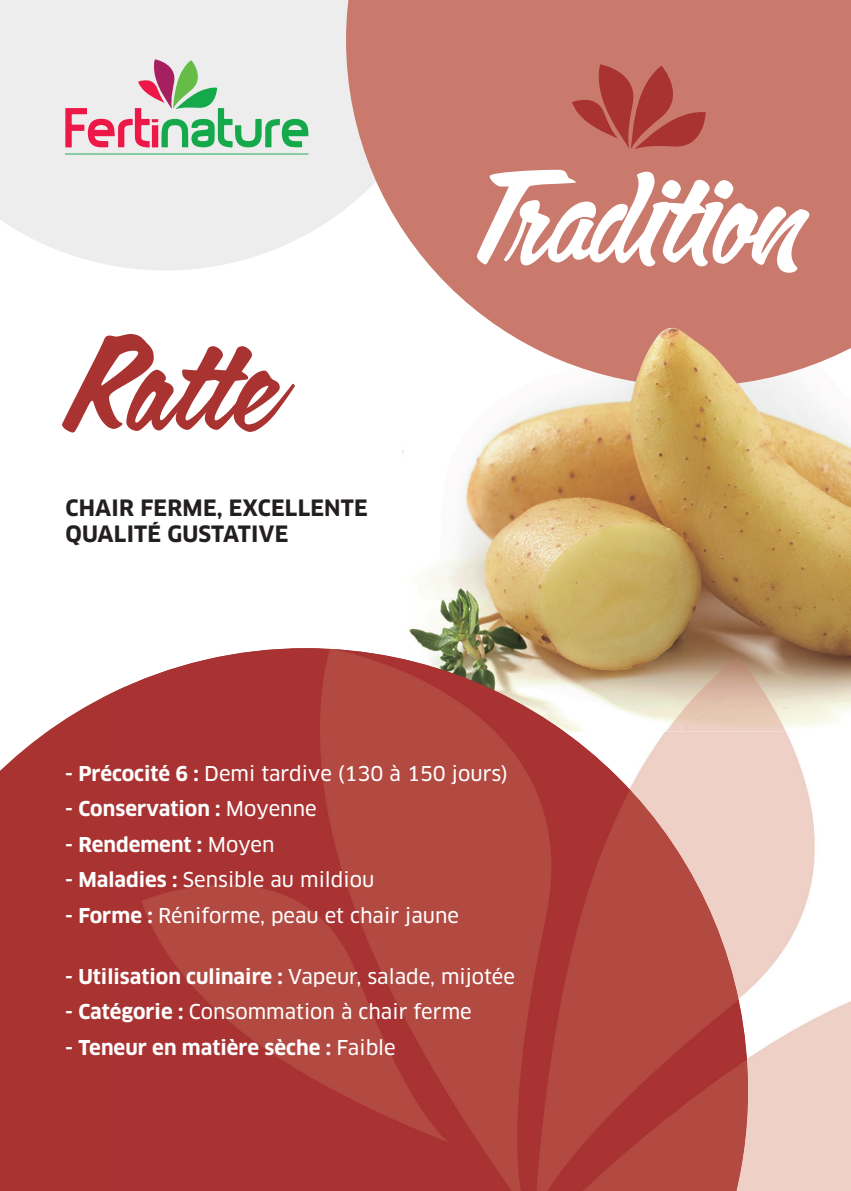
<style>
.page{position:relative;width:851px;height:1191px;background:#fff}
.page>*{position:absolute;margin:0;border:0;box-sizing:border-box;transform-origin:0 0}
.t1{font:121.2px "Calgary Script W00";color:#a83331}
.t2{font:700 22px/26px "Clan OT";letter-spacing:.01em;color:#231f20}
.t3{font:20px "Clan OT News";color:#fff}
.t4{font:700 20px "Clan OT";color:#fff}
.s1{font-family:"Clan OT";font-weight:700}
.s2{font-family:"Clan OT News";font-weight:400}
</style>
<div class="page">
<img style="left:402px;top:386px;width:448px;height:248px">
<svg style="left:0;top:0;width:346px;height:270px;background:#eee"></svg>
<svg style="left:65px;top:59px;width:243px;height:96px;background:#ccccc3"></svg>
<svg style="left:346px;top:0;width:504px;height:386px;fill:#c97a6d"></svg>
<svg style="left:572px;top:64px;width:133px;height:85px;background:#b95850"></svg>
<svg style="left:477px;top:170px;width:332px;height:103px"></svg>
<img style="left:634px;top:321px;width:216px;height:79px">
<svg style="left:0;top:693px;width:110px;height:498px;background:#ae413f"></svg>
<img style="left:747px;top:731px;width:103px;height:460px">
<img style="left:411px;top:634px;width:439px;height:97px">
<img style="left:110px;top:648px;width:637px;height:543px">
<p class="t1" style="left:65px;top:310px;width:211px">Ratte</p>
<p class="t2" style="left:65px;top:496px;width:304px">CHAIR FERME, EXCELLENTE<br>QUALITÉ GUSTATIVE</p>
<p class="t3" style="left:65px;top:762px;width:444px"><span class="s1">- Précocité 6 :</span> Demi tardive (130 à 150 jours)</p>
<p class="t4" style="left:65px;top:800px;width:253px">- Conservation : <span class="s2">Moyenne</span></p>
<p class="t4" style="left:65px;top:836px;width:211px">- Rendement : <span class="s2">Moyen</span></p>
<p class="t3" style="left:65px;top:868px;width:310px"><span class="s1">- Maladies :</span> Sensible au mildiou</p>
<p class="t3" style="left:65px;top:904px;width:395px"><span class="s1">- Forme :</span> Réniforme, peau et chair jaune</p>
<p class="t4" style="left:65px;top:968px;width:451px">- Utilisation culinaire : <span class="s2">Vapeur, salade, mijotée</span></p>
<p class="t3" style="left:65px;top:1000px;width:408px"><span class="s1">- Catégorie :</span> Consommation à chair ferme</p>
<p class="t4" style="left:65px;top:1039px;width:332px">- Teneur en matière sèche : <span class="s2">Faible</span></p>
</div>
